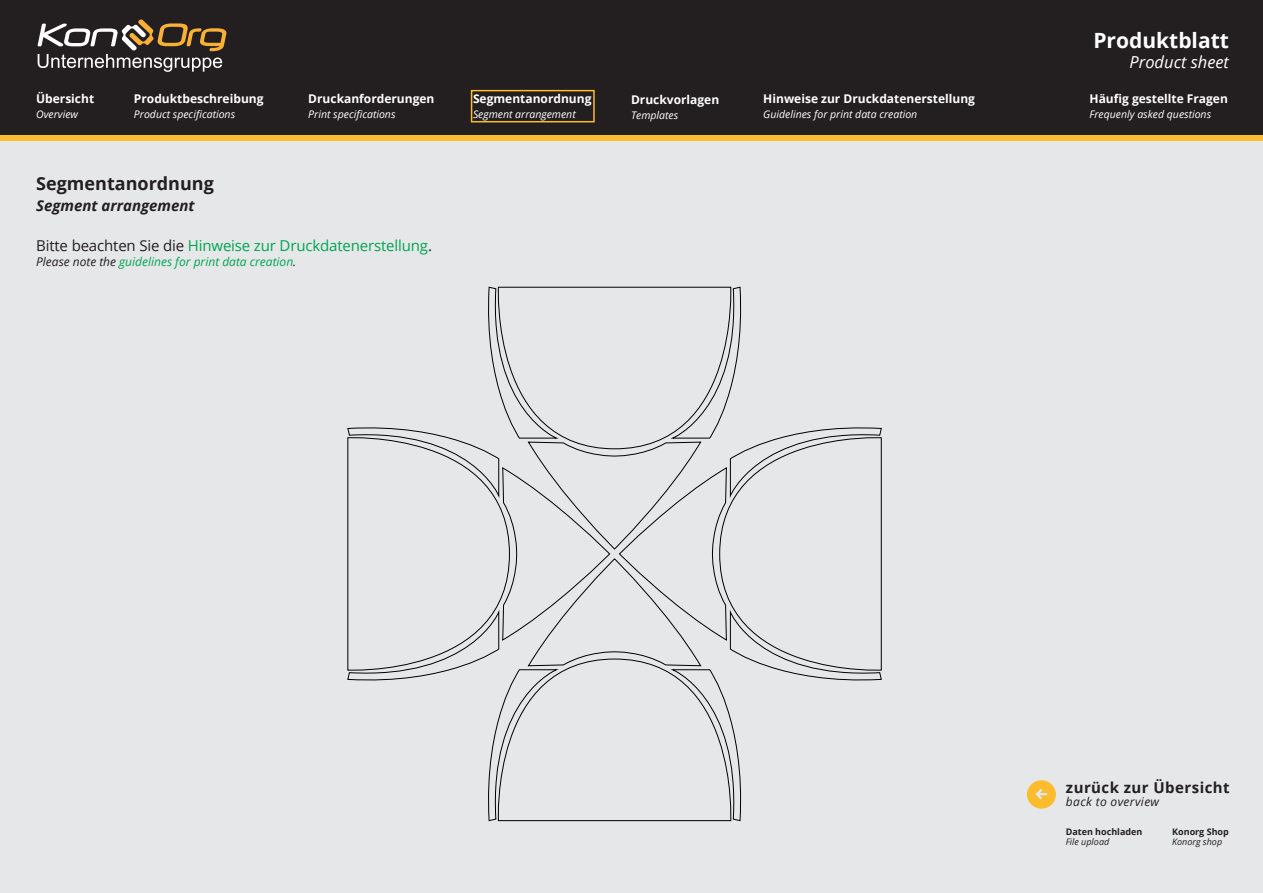
<style>
.page{position:relative;width:1263px;height:893px;background:#e6e7e9}
.page>*{position:absolute;margin:0;border:0;box-sizing:border-box;transform-origin:0 0}
.t1{font:700 21px "Open Sans";color:#fff}
.t2{font:700 18px "Open Sans";color:#231f20}
.t3{font:italic 16.5px "Open Sans";color:#fff}
.t4{font:15px "Open Sans";letter-spacing:-.01em;color:#00a54f}
.t5{font:700 15px "Open Sans";letter-spacing:.03em;color:#231f20}
.t6{font:italic 700 15px "Open Sans";color:#231f20}
.t7{font:700 12px "Open Sans";color:#fff}
.t8{font:italic 12px "Open Sans";color:#00a54f}
.t9{font:italic 12px "Open Sans";letter-spacing:.03em;color:#231f20}
.t10{font:italic 10.5px "Open Sans";color:#fff}
.t11{font:700 9px "Open Sans";color:#231f20}
.t12{font:italic 9px "Open Sans";color:#231f20}
.s1{color:#231f20}
</style>
<div class="page">
<div style="left:0;top:0;width:1263px;height:140px;background:#231f20"></div>
<div style="left:0;top:135px;width:1263px;height:6px;background:#fdbb2e"></div>
<svg style="left:1027px;top:780px;width:29px;height:29px"></svg>
<svg style="left:38px;top:19px;width:189px;height:53px"></svg>
<div style="left:471px;top:90px;width:124px;height:32px;border:2px solid #fdbb2e"></div>
<svg style="left:347px;top:286px;width:535px;height:536px"></svg>
<h1 class="t1" style="left:1093px;top:26px;width:137px">Produktblatt</h1>
<h3 class="t3" style="left:1129px;top:51px;width:101px">Product sheet</h3>
<p class="t7" style="left:36px;top:90px;width:60px">Übersicht</p>
<p class="t10" style="left:36px;top:107px;width:43px">Overview</p>
<p class="t7" style="left:134px;top:90px;width:131px">Produktbeschreibung</p>
<p class="t10" style="left:134px;top:107px;width:103px">Product specifications</p>
<p class="t7" style="left:308px;top:90px;width:128px">Druckanforderungen</p>
<p class="t10" style="left:308px;top:107px;width:89px">Print specifications</p>
<p class="t7" style="left:473px;top:90px;width:120px">Segmentanordnung</p>
<p class="t10" style="left:473px;top:107px;width:104px">Segment arrangement</p>
<p class="t7" style="left:631px;top:91px;width:90px">Druckvorlagen</p>
<p class="t10" style="left:631px;top:108px;width:49px">Templates</p>
<p class="t7" style="left:763px;top:90px;width:213px">Hinweise zur Druckdatenerstellung</p>
<p class="t10" style="left:763px;top:107px;width:156px">Guidelines for print data creation</p>
<p class="t7" style="left:1089px;top:90px;width:140px">Häufig gestellte Fragen</p>
<p class="t10" style="left:1089px;top:107px;width:123px">Frequenly asked questions</p>
<h2 class="t2" style="left:36px;top:171px;width:179px">Segmentanordnung</h2>
<h3 class="t6" style="left:36px;top:195px;width:160px">Segment arrangement</h3>
<h3 class="t4" style="left:36px;top:235px;width:397px"><span class="s1">Bitte beachten Sie die</span> Hinweise zur Druckdatenerstellung<span class="s1">.</span></h3>
<p class="t8" style="left:36px;top:253px;width:262px"><span class="s1">Please note the</span> guidelines for print data creation<span class="s1">.</span></p>
<h3 class="t5" style="left:1066px;top:777px;width:165px">zurück zur Übersicht</h3>
<p class="t9" style="left:1066px;top:794px;width:95px">back to overview</p>
<p class="t11" style="left:1172px;top:825px;width:58px">Konorg Shop</p>
<p class="t12" style="left:1172px;top:836px;width:52px">Konorg shop</p>
<p class="t11" style="left:1066px;top:825px;width:78px">Daten hochladen</p>
<p class="t12" style="left:1066px;top:836px;width:45px">File upload</p>
</div>
